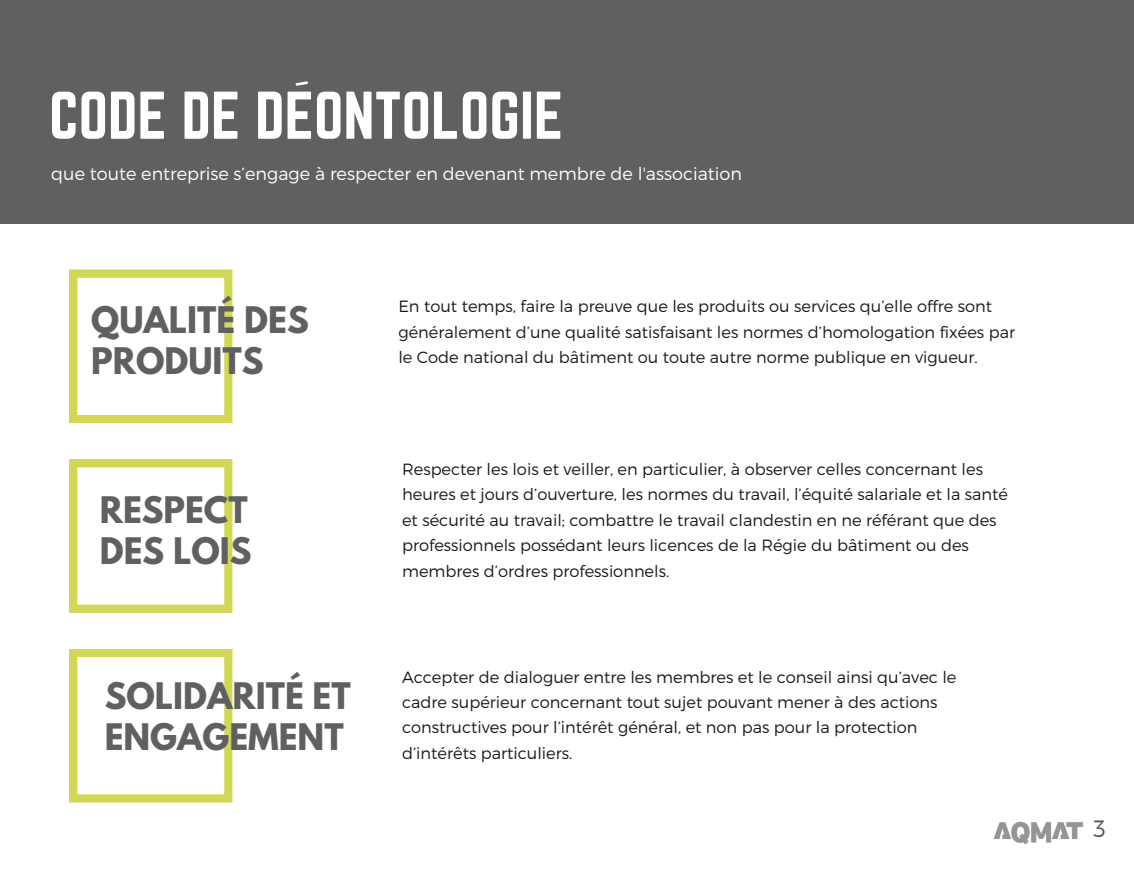
<style>
.page{position:relative;width:1134px;height:876px;background:#fff}
.page>*{position:absolute;margin:0;border:0;box-sizing:border-box;transform-origin:0 0}
.t1{font:58.98px "Norwester";color:#fff}
.t2{font:700 32.38px/40.9px "League Spartan";color:#5f6062}
.t3{font:300 23.62px "Montserrat";color:#545454}
.t4{font:300 17.68px "Montserrat";color:#fff}
.t5{font:300 16.28px/25.4px "Montserrat";color:#191919}
</style>
<div class="page">
<div style="left:0;top:0;width:1134px;height:223px;background:#5f6062"></div>
<svg style="left:69px;top:269px;width:163px;height:154px"></svg>
<svg style="left:69px;top:459px;width:163px;height:154px"></svg>
<svg style="left:295px;top:81px;width:13px;height:5px"></svg>
<svg style="left:69px;top:649px;width:163px;height:153px"></svg>
<img style="left:993px;top:821px;width:91px;height:24px">
<p class="t1" style="left:49px;top:80px;width:516px">CODE DE DEONTOLOGIE</p>
<h1 class="t4" style="left:51px;top:162px;width:692px">que toute entreprise s’engage à respecter en devenant membre de l'association</h1>
<p class="t2" style="left:91px;top:304px;width:219px">QUALITÉ DES<br>PRODUITS</p>
<h2 class="t2" style="left:100px;top:493px;width:153px">RESPECT<br>DES LOIS</h2>
<p class="t2" style="left:105px;top:680px;width:247px">SOLIDARITÉ ET<br>ENGAGEMENT</p>
<p class="t5" style="left:398px;top:293px;width:618px">En tout temps, faire la preuve que les produits ou services qu’elle offre sont généralement d’une qualité satisfaisant les normes d’homologation fixées par le Code national du bâtiment ou toute autre norme publique en vigueur.</p>
<h2 class="t5" style="left:402px;top:455px;width:608px">Respecter les lois et veiller, en particulier, à observer celles concernant les heures et jours d’ouverture, les normes du travail, l’équité salariale et la santé et sécurité au travail; combattre le travail clandestin en ne référant que des professionnels possédant leurs licences de la Régie du bâtiment ou des membres d’ordres professionnels.</h2>
<p class="t5" style="left:402px;top:663px;width:556px">Accepter de dialoguer entre les membres et le conseil ainsi qu’avec le cadre supérieur concernant tout sujet pouvant mener à des actions constructives pour l’intérêt général, et non pas pour la protection d’intérêts particuliers.</p>
<h2 class="t3" style="left:1093px;top:813px;width:14px">3</h2>
</div>
